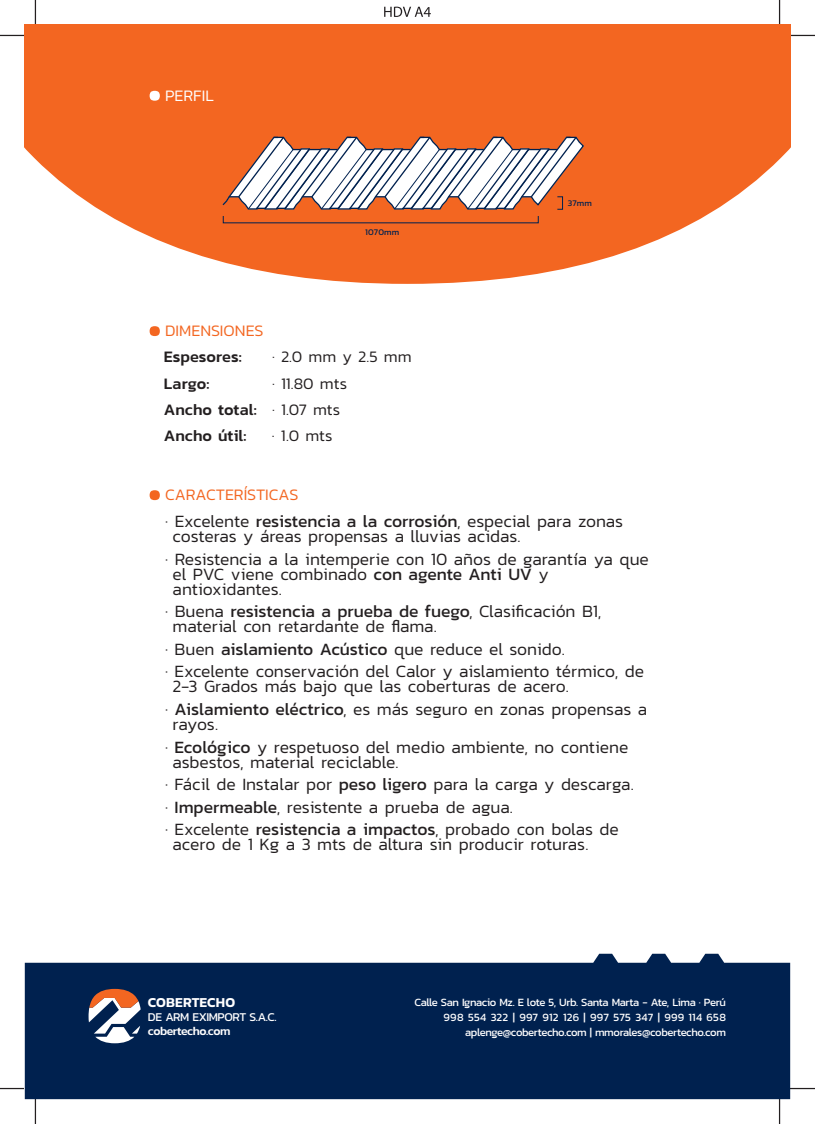
<style>
.page{position:relative;width:815px;height:1124px;background:#fff}
.page>*{position:absolute;margin:0;border:0;box-sizing:border-box;transform-origin:0 0}
.t1{font:300 17.5px/22.5px "Kanit";letter-spacing:-.005em;color:#231f20}
.t2{font:500 16.25px/26.2px "Kanit";color:#231f20}
.t3{font:300 16.25px "Kanit";color:#f36621}
.t4{font:300 16.25px "Kanit";color:#231f20}
.t5{font:300 16.25px "Kanit";color:#fff}
.t6{font:600 13.88px "Kanit";letter-spacing:.005em;color:#fff}
.t7{font:12.12px "Kanit";letter-spacing:-.04em;color:#fff}
.t8{font:500 12.12px "Kanit";letter-spacing:-.04em;color:#fff}
.t9{font:11.25px/15px "Kanit";letter-spacing:-.035em;color:#fff;text-align:right}
.t10{font:8.75px "Kanit";letter-spacing:.02em;color:#00214f}
.s1{font-weight:300}
.s2{font-weight:400}
</style>
<div class="page">
<svg style="left:778px;top:0;width:37px;height:37px"></svg>
<svg style="left:0;top:0;width:37px;height:37px"></svg>
<svg style="left:778px;top:1087px;width:37px;height:36px"></svg>
<svg style="left:0;top:1087px;width:37px;height:36px"></svg>
<svg style="left:384px;top:7px;width:47px;height:10px"></svg>
<div style="left:25px;top:953px;width:765px;height:145px;background:#00214f"></div>
<svg style="left:25px;top:25px;width:765px;height:259px;fill:#f36621"></svg>
<svg style="left:89px;top:988px;width:52px;height:55px"></svg>
<svg style="left:150px;top:91px;width:10px;height:10px"></svg>
<svg style="left:221px;top:135px;width:364px;height:75px"></svg>
<svg style="left:150px;top:326px;width:10px;height:10px"></svg>
<svg style="left:150px;top:490px;width:10px;height:10px"></svg>
<p class="t5" style="left:165px;top:84px;width:50px">PERFIL</p>
<p class="t3" style="left:165px;top:319px;width:100px">DIMENSIONES</p>
<p class="t10" style="left:365px;top:226px;width:36px">1070mm</p>
<p class="t2" style="left:164px;top:343px;width:79px">Espesores:</p>
<p class="t4" style="left:272px;top:345px;width:141px">· 2.0 mm y 2.5 mm</p>
<p class="t2" style="left:164px;top:369px;width:47px">Largo:</p>
<p class="t2" style="left:164px;top:369px;width:185px;text-indent:108px"><span class="s1">· 11.80 mts<br></span>Ancho total: <span class="s1">· 1.07 mts<br></span>Ancho útil:</p>
<p class="t4" style="left:272px;top:424px;width:62px">· 1.0 mts</p>
<p class="t3" style="left:165px;top:483px;width:135px">CARACTERÍSTICAS</p>
<p class="t10" style="left:568px;top:196px;width:26px">37mm</p>
<p class="t1" style="left:173px;top:513px;width:452px;line-height:15px;text-indent:-7px">· Excelente <span class="s2">resistencia a la corrosión</span>, especial para zonas costeras y áreas propensas a lluvias acidas.</p>
<p class="t1" style="left:173px;top:551px;width:478px;line-height:15px;text-indent:-8px">· Resistencia a la intemperie con 10 años de garantía ya que el PVC viene combinado <span class="s2">con agente Anti UV</span> y antioxidantes.</p>
<p class="t1" style="left:173px;top:603px;width:430px;line-height:15px;text-indent:-7px">· Buena <span class="s2">resistencia a prueba de fuego</span>, Clasificación B1, material con retardante de flama.</p>
<p class="t1" style="left:165px;top:637px;width:480px">· Buen <span class="s2">aislamiento Acústico</span> que reduce el sonido.<br>· Excelente conservación del Calor y aislamiento térmico, de</p>
<p class="t1" style="left:165px;top:675px;width:484px;text-indent:8px">2-3 Grados más bajo que las coberturas de acero.<br>· <span class="s2">Aislamiento eléctrico</span>, es más seguro en zonas propensas a</p>
<p class="t1" style="left:165px;top:712px;width:465px;text-indent:8px">rayos.<br>· <span class="s2">Ecológico</span> y respetuoso del medio ambiente, no contiene</p>
<p class="t1" style="left:165px;top:750px;width:470px;text-indent:8px">asbestos, material reciclable.<br>· Fácil de Instalar por <span class="s2">peso ligero</span> para la carga y descarga. · <span class="s2">Impermeable</span>, resistente a prueba de agua.<br>· Excelente <span class="s2">resistencia a impactos</span>, probado con bolas de</p>
<p class="t1" style="left:173px;top:832px;width:417px">acero de 1 Kg a 3 mts de altura sin producir roturas.</p>
<p class="t6" style="left:148px;top:991px;width:89px">COBERTECHO</p>
<p class="t7" style="left:148px;top:1007px;width:130px">DE ARM EXIMPORT S.A.C.</p>
<p class="t8" style="left:148px;top:1021px;width:84px">cobertecho.com</p>
<p class="t9" style="left:414px;top:993px;width:313px">Calle San Ignacio Mz. E lote 5, Urb. Santa Marta - Ate, Lima · Perú<br>998 554 322 | 997 912 126 | 997 575 347 | 999 114 658 aplenge@cobertecho.com | mmorales@cobertecho.com</p>
</div>
